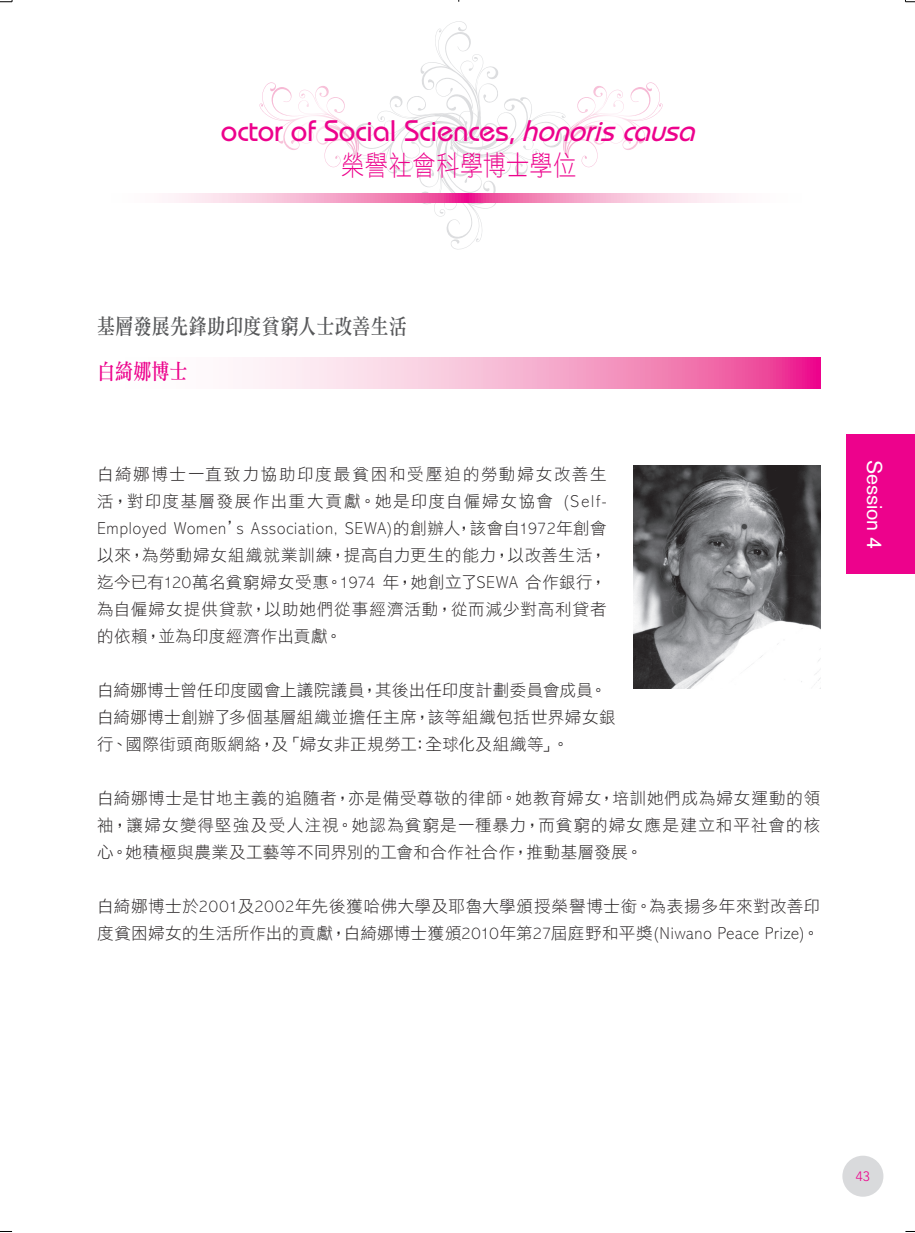
<style>
.page{position:relative;width:915px;height:1233px;background:#fff}
.page>*{position:absolute;margin:0;border:0;box-sizing:border-box;transform-origin:0 0}
.t1{font:500 29.7px "Bauhaus";letter-spacing:-.01em;color:#ed028c}
.t2{font:27.75px "DF Li Hei Lt HK BF";letter-spacing:.025em;color:#ed028c;scale:.83 1}
.t3{font:21.6px/45px "DF Li Song Md HK BF";letter-spacing:.01em;color:#57585a;scale:.83 1}
.t4{font:21px "Akzidenz Grotesk";color:#fff}
.t5{font:16.5px/27px "DF Li Hei Lt HK BF";letter-spacing:.035em;color:#231f20;text-align:justify}
.t6{font:300 13.5px "Avenir";color:#ed028c}
.s1{font-style:italic}
.s2{color:#ed028c}
</style>
<div class="page">
<svg style="left:242px;top:357px;width:578px;height:31px;background:#f5a4cb"></svg>
<svg style="left:0;top:0;width:13px;height:2px"></svg>
<svg style="left:259px;top:21px;width:400px;height:229px"></svg>
<div style="left:846px;top:434px;width:69px;height:140px;background:#ed028c"></div>
<svg style="left:168px;top:193px;width:563px;height:9px;background:#f5a6cb"></svg>
<img style="left:633px;top:465px;width:187px;height:223px">
<div style="left:842px;top:1155px;width:41px;height:41px;background:#d9dadc;border-radius:50%"></div>
<p class="t1" style="left:221px;top:113px;width:484px">octor of Social Sciences, <span class="s1">honoriscausa</span></p>
<p class="t2" style="left:341px;top:151px;width:285px">榮譽社會科學博士學位</p>
<p class="t3" style="left:97px;top:305px;width:374px">基層發展先鋒助印度貧窮人士改善生活<span class="s2">白綺娜博士</span></p>
<p class="t5" style="left:97px;top:461px;width:511px">白綺娜博士一直致力協助印度最貧困和受壓迫的勞動婦女改善生活，對印度基層發展作出重大貢獻。她是印度自僱婦女協會 (Self-Employed Women’s Association, SEWA)的創辦人，該會自1972年創會以來，為勞動婦女組織就業訓練，提高自力更生的能力，以改善生活，</p>
<p class="t5" style="left:97px;top:569px;width:511px">迄今已有120萬名貧窮婦女受惠。1974 年，她創立了SEWA 合作銀行，為自僱婦女提供貸款，以助她們從事經濟活動，從而減少對高利貸者的依賴，並為印度經濟作出貢獻。</p>
<p class="t5" style="left:97px;top:677px;width:520px;text-align:left">白綺娜博士曾任印度國會上議院議員，其後出任印度計劃委員會成員。白綺娜博士創辦了多個基層組織並擔任主席，該等組織包括世界婦女銀行、國際街頭商販網絡，及「婦女非正規勞工：全球化及組織等」。</p>
<p class="t5" style="left:97px;top:785px;width:724px">白綺娜博士是甘地主義的追隨者，亦是備受尊敬的律師。她教育婦女，培訓她們成為婦女運動的領袖，讓婦女變得堅強及受人注視。她認為貧窮是一種暴力，而貧窮的婦女應是建立和平社會的核心。她積極與農業及工藝等不同界別的工會和合作社合作，推動基層發展。</p>
<p class="t5" style="left:97px;top:893px;width:724px">白綺娜博士於2001及2002年先後獲哈佛大學及耶魯大學頒授榮譽博士銜。為表揚多年來對改善印度貧困婦女的生活所作出的貢獻，白綺娜博士獲頒2010年第27屆庭野和平獎(Niwano Peace Prize)。</p>
<p class="t4" style="left:886px;top:459px;width:91px;rotate:90deg">Session 4</p>
<p class="t6" style="left:855px;top:1167px;width:16px">43</p>
</div>
